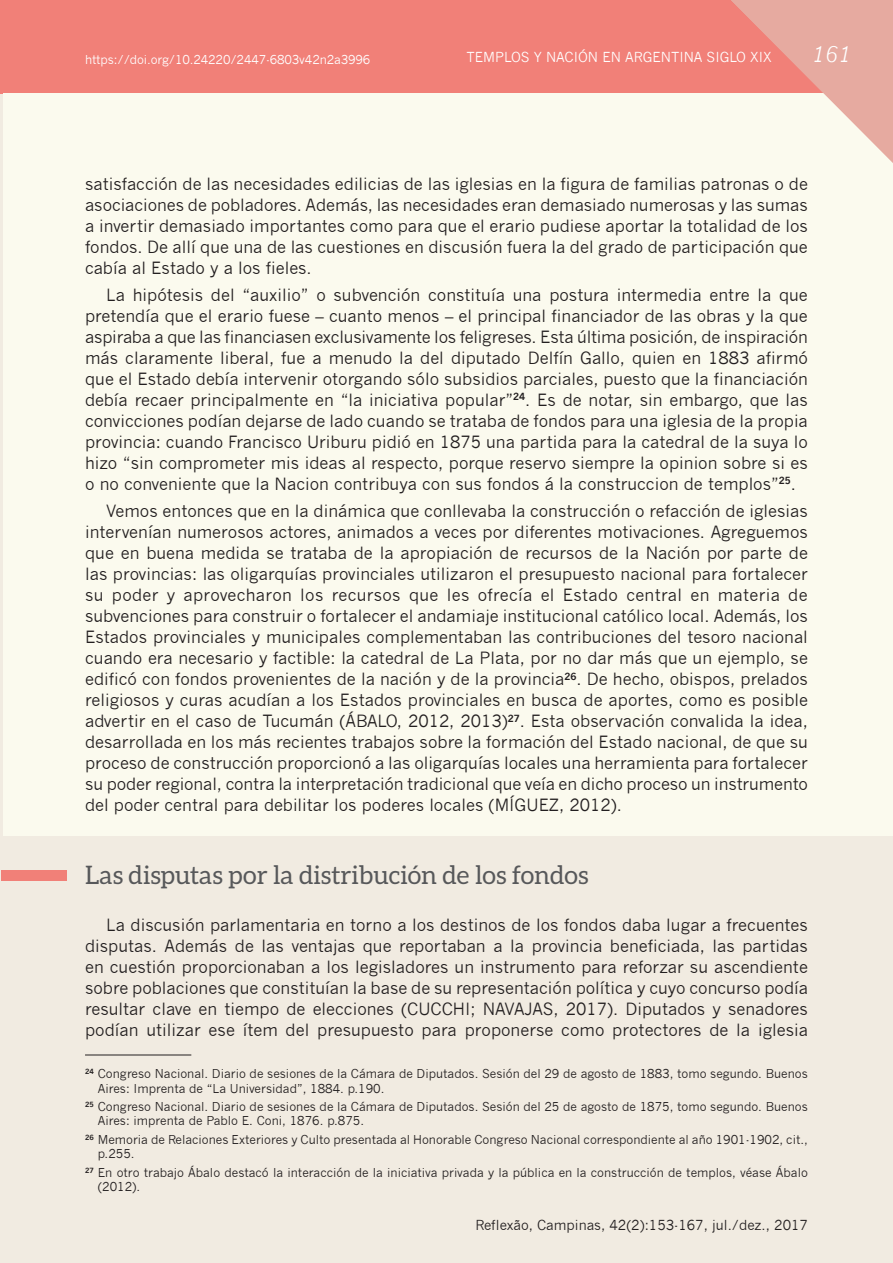
<style>
.page{position:relative;width:893px;height:1263px;background:#fff}
.page>*{position:absolute;margin:0;border:0;box-sizing:border-box;transform-origin:0 0}
.t1{font:25.5px "Aleo";color:#57585a}
.t2{font:italic 21px "News Gothic";color:#fff}
.t3{font:16.5px/21px "News Gothic";color:#231f20;text-align:justify}
.t4{font:13.5px "News Gothic";color:#231f20}
.t5{font:13.5px "News Gothic";color:#fff}
.t6{font:12px/14.2px "News Gothic";color:#231f20}
.t7{font:12px "News Gothic";letter-spacing:-.01em;color:#fff}
</style>
<div class="page">
<div style="left:0;top:0;width:893px;height:93px;background:#f18078"></div>
<div style="left:3px;top:93px;width:890px;height:743px;background:#fbfaee"></div>
<div style="left:1px;top:870px;width:65px;height:10px;background:#f18078"></div>
<hr style="left:85px;top:1054px;width:106px;height:1px;background:#231f20">
<svg style="left:731px;top:0;width:162px;height:163px"></svg>
<p class="t7" style="left:85px;top:53px;width:287px">https://doi.org/10.24220/2447-6803v42n2a3996</p>
<p class="t5" style="left:466px;top:49px;width:307px">TEMPLOS Y NACIÓN EN ARGENTINA SIGLO XIX</p>
<p class="t2" style="left:812px;top:42px;width:41px">161</p>
<p class="t3" style="left:85px;top:173px;width:724px">satisfacción de las necesidades edilicias de las iglesias en la figura de familias patronas o de asociaciones de pobladores. Además, las necesidades eran demasiado numerosas y las sumas a invertir demasiado importantes como para que el erario pudiese aportar la totalidad de los fondos. De allí que una de las cuestiones en discusión fuera la del grado de participación que cabía al Estado y a los fieles.</p>
<p class="t3" style="left:85px;top:284px;width:724px;text-indent:21px">La hipótesis del “auxilio” o subvención constituía una postura intermedia entre la que pretendía que el erario fuese – cuanto menos – el principal financiador de las obras y la que aspiraba a que las financiasen exclusivamente los feligreses. Esta última posición, de inspiración más claramente liberal, fue a menudo la del diputado Delfín Gallo, quien en 1883 afirmó que el Estado debía intervenir otorgando sólo subsidios parciales, puesto que la financiación debía recaer principalmente en “la iniciativa popular”<sup>24</sup>. Es de notar, sin embargo, que las convicciones podían dejarse de lado cuando se trataba de fondos para una iglesia de la propia provincia: cuando Francisco Uriburu pidió en 1875 una partida para la catedral de la suya lo hizo “sin comprometer mis ideas al respecto, porque reservo siempre la opinion sobre si es o no conveniente que la Nacion contribuya con sus fondos á la construccion de templos”<sup>25</sup>.</p>
<p class="t3" style="left:85px;top:501px;width:724px;text-indent:21px">Vemos entonces que en la dinámica que conllevaba la construcción o refacción de iglesias intervenían numerosos actores, animados a veces por diferentes motivaciones. Agreguemos que en buena medida se trataba de la apropiación de recursos de la Nación por parte de las provincias: las oligarquías provinciales utilizaron el presupuesto nacional para fortalecer su poder y aprovecharon los recursos que les ofrecía el Estado central en materia de subvenciones para construir o fortalecer el andamiaje institucional católico local. Además, los Estados provinciales y municipales complementaban las contribuciones del tesoro nacional cuando era necesario y factible: la catedral de La Plata, por no dar más que un ejemplo, se edificó con fondos provenientes de la nación y de la provincia<sup>26</sup>. De hecho, obispos, prelados religiosos y curas acudían a los Estados provinciales en busca de aportes, como es posible advertir en el caso de Tucumán (ÁBALO, 2012, 2013)<sup>27</sup>. Esta observación convalida la idea, desarrollada en los más recientes trabajos sobre la formación del Estado nacional, de que su proceso de construcción proporcionó a las oligarquías locales una herramienta para fortalecer su poder regional, contra la interpretación tradicional que veía en dicho proceso un instrumento del poder central para debilitar los poderes locales (MÍGUEZ, 2012).</p>
<h1 class="t1" style="left:85px;top:861px;width:505px">Las disputas por la distribución de los fondos</h1>
<p class="t3" style="left:85px;top:914px;width:724px;text-indent:21px">La discusión parlamentaria en torno a los destinos de los fondos daba lugar a frecuentes disputas. Además de las ventajas que reportaban a la provincia beneficiada, las partidas en cuestión proporcionaban a los legisladores un instrumento para reforzar su ascendiente sobre poblaciones que constituían la base de su representación política y cuyo concurso podía resultar clave en tiempo de elecciones (CUCCHI; NAVAJAS, 2017). Diputados y senadores podían utilizar ese ítem del presupuesto para proponerse como protectores de la iglesia</p>
<p class="t6" style="left:98px;top:1067px;width:712px;text-indent:-13px"><sup>24</sup> Congreso Nacional. Diario de sesiones de la Cámara de Diputados. Sesión del 29 de agosto de 1883, tomo segundo. Buenos<br>Aires: Imprenta de “La Universidad”, 1884. p.190.</p>
<p class="t6" style="left:98px;top:1100px;width:712px;text-indent:-13px"><sup>25</sup> Congreso Nacional. Diario de sesiones de la Cámara de Diputados. Sesión del 25 de agosto de 1875, tomo segundo. Buenos<br>Aires: imprenta de Pablo E. Coni, 1876. p.875.</p>
<p class="t6" style="left:98px;top:1132px;width:712px;text-indent:-13px"><sup>26</sup> Memoria de Relaciones Exteriores y Culto presentada al Honorable Congreso Nacional correspondiente al año 1901-1902, cit., p.255.</p>
<p class="t6" style="left:98px;top:1165px;width:712px;text-indent:-13px"><sup>27</sup> En otro trabajo Ábalo destacó la interacción de la iniciativa privada y la pública en la construcción de templos, véase Ábalo (2012).</p>
<p class="t4" style="left:475px;top:1218px;width:334px">Reflexão, Campinas, 42(2):153-167, jul./dez., 2017</p>
</div>
